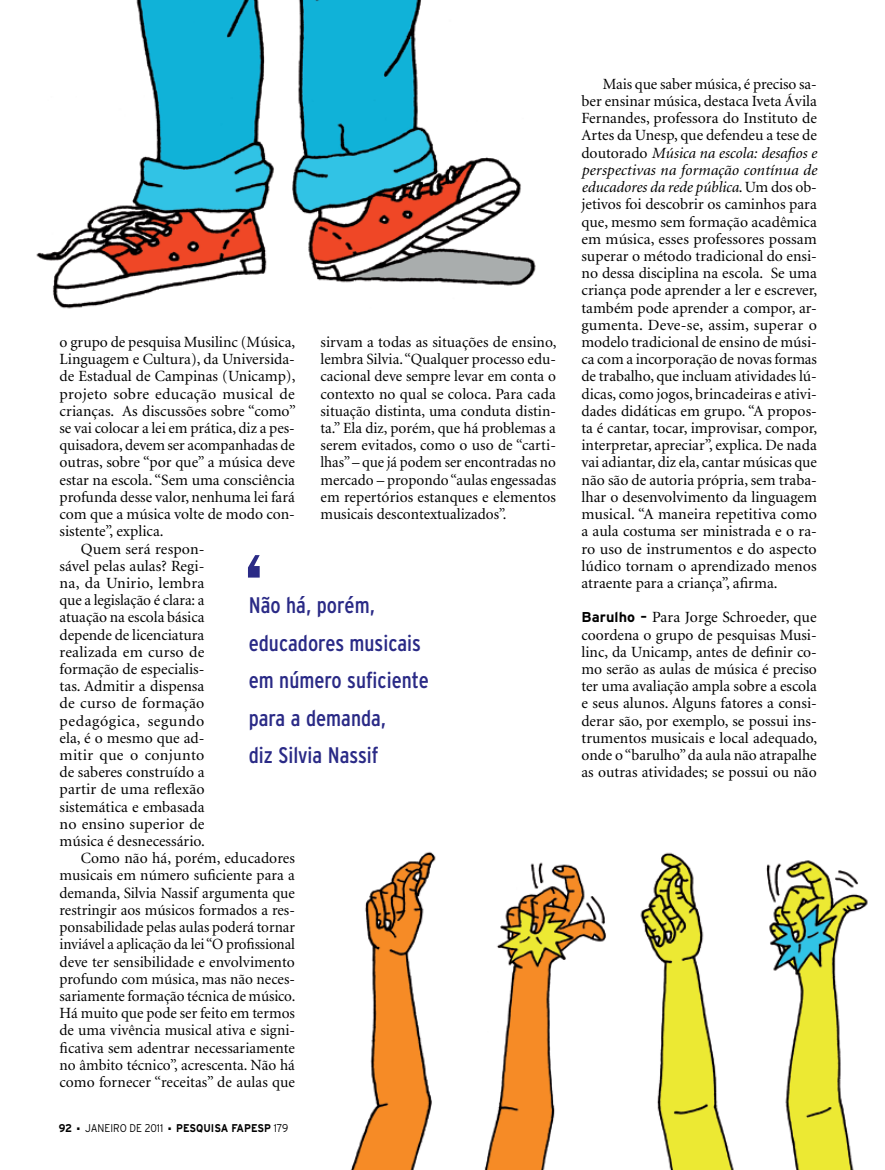
<style>
.page{position:relative;width:885px;height:1170px;background:#fff}
.page>*{position:absolute;margin:0;border:0;box-sizing:border-box;transform-origin:0 0}
.t1{font:600 80.25px "Franklin Gothic";color:#2a2a86}
.t2{font:condensed 22.5px/37.5px "Interstate";color:#2a2a86}
.t3{font:15.6px/17.2px "Minion";color:#000;text-align:justify}
.t4{font:15.6px "Minion";letter-spacing:.02em;color:#000}
.t5{font:15.6px "Minion";color:#000;scale:.96 1}
.t6{font:15.6px "Minion";letter-spacing:.035em;color:#000}
.t7{font:700 11.25px "Interstate";color:#000;scale:.9 1}
.t8{font:300 11.25px "Interstate";color:#000;scale:.9 1}
.s1{font-weight:300}
.s2{font-style:italic}
.s3{font-family:"Interstate";font-weight:700;font-size:14.25px}
</style>
<div class="page">
<img style="left:36px;top:0;width:500px;height:309px">
<img style="left:351px;top:851px;width:517px;height:318px">
<p class="t3" style="left:60px;top:334px;width:237px">o grupo de pesquisa Musilinc (Música,</p>
<p class="t3" style="left:60px;top:351px;width:237px">Linguagem e Cultura), da Universida-</p>
<p class="t3" style="left:60px;top:368px;width:237px">de Estadual de Campinas (Unicamp),</p>
<p class="t4" style="left:60px;top:386px;width:237px">projeto sobre educação musical de</p>
<p class="t3" style="left:60px;top:403px;width:238px">crianças. As discussões sobre “como”</p>
<p class="t3" style="left:60px;top:420px;width:237px">se vai colocar a lei em prática, diz a pes-</p>
<p class="t3" style="left:60px;top:437px;width:237px">quisadora, devem ser acompanhadas de</p>
<p class="t3" style="left:60px;top:454px;width:237px">outras, sobre “por que” a música deve</p>
<p class="t3" style="left:60px;top:471px;width:237px">estar na escola. “Sem uma consciência</p>
<p class="t3" style="left:60px;top:489px;width:237px">profunda desse valor, nenhuma lei fará</p>
<p class="t3" style="left:60px;top:506px;width:237px">com que a música volte de modo con-</p>
<p class="t3" style="left:60px;top:523px;width:106px">sistente”, explica.</p>
<p class="t3" style="left:81px;top:540px;width:125px">Quem será respon-</p>
<p class="t3" style="left:60px;top:557px;width:146px">sável pelas aulas? Regi-</p>
<p class="t3" style="left:60px;top:575px;width:146px">na, da Unirio, lembra</p>
<p class="t3" style="left:60px;top:592px;width:146px">que a legislação é clara: a</p>
<p class="t3" style="left:60px;top:609px;width:146px">atuação na escola básica</p>
<p class="t3" style="left:60px;top:626px;width:146px">depende de licenciatura</p>
<p class="t3" style="left:60px;top:643px;width:146px">realizada em curso de</p>
<p class="t3" style="left:60px;top:661px;width:146px">formação de especialis-</p>
<p class="t3" style="left:60px;top:678px;width:146px">tas. Admitir a dispensa</p>
<p class="t3" style="left:60px;top:695px;width:146px">de curso de formação</p>
<p class="t6" style="left:60px;top:713px;width:146px">pedagógica, segundo</p>
<p class="t3" style="left:60px;top:729px;width:146px">ela, é o mesmo que ad-</p>
<p class="t4" style="left:60px;top:747px;width:146px">mitir que o conjunto</p>
<p class="t3" style="left:60px;top:764px;width:146px">de saberes construído a</p>
<p class="t3" style="left:60px;top:781px;width:146px">partir de uma reflexão</p>
<p class="t3" style="left:60px;top:798px;width:146px">sistemática e embasada</p>
<p class="t3" style="left:60px;top:815px;width:146px">no ensino superior de</p>
<p class="t3" style="left:60px;top:833px;width:147px">música é desnecessário.</p>
<p class="t3" style="left:81px;top:850px;width:216px">Como não há, porém, educadores</p>
<p class="t3" style="left:60px;top:867px;width:237px">musicais em número suficiente para a</p>
<p class="t3" style="left:60px;top:884px;width:237px">demanda, Silvia Nassif argumenta que</p>
<p class="t3" style="left:60px;top:901px;width:237px">restringir aos músicos formados a res-</p>
<p class="t3" style="left:60px;top:919px;width:237px">ponsabilidade pelas aulas poderá tornar</p>
<p class="t5" style="left:60px;top:936px;width:247px">inviável a aplicação da lei “O profissional</p>
<p class="t3" style="left:60px;top:953px;width:237px">deve ter sensibilidade e envolvimento</p>
<p class="t3" style="left:60px;top:970px;width:237px">profundo com música, mas não neces-</p>
<p class="t3" style="left:60px;top:987px;width:237px">sariamente formação técnica de músico.</p>
<p class="t3" style="left:60px;top:1005px;width:237px">Há muito que pode ser feito em termos</p>
<p class="t3" style="left:60px;top:1022px;width:237px">de uma vivência musical ativa e signi-</p>
<p class="t3" style="left:60px;top:1039px;width:237px">ficativa sem adentrar necessariamente</p>
<p class="t3" style="left:60px;top:1056px;width:237px">no âmbito técnico”, acrescenta. Não há</p>
<p class="t3" style="left:60px;top:1073px;width:237px">como fornecer “receitas” de aulas que</p>
<p class="t3" style="left:320px;top:334px;width:237px">sirvam a todas as situações de ensino, lembra Silvia. “Qualquer processo edu&shy;cacional deve sempre levar em conta o contexto no qual se coloca. Para cada situação distinta, uma conduta distin&shy;ta.” Ela diz, porém, que há problemas a serem evitados, como o uso de “carti&shy;lhas” – que já podem ser encontradas no mercado – propondo “aulas engessadas em repertórios estanques e elementos musicais descontextualizados”.</p>
<h1 class="t1" style="left:241px;top:535px;width:26px">‘</h1>
<h2 class="t2" style="left:249px;top:586px;width:182px">Não há, porém, educadores musicais em número suficiente para a demanda,<br>diz Silvia Nassif</h2>
<p class="t7" style="left:59px;top:1121px;width:16px">92</p>
<p class="t8" style="left:77px;top:1121px;width:97px">■ JANEIRO DE 2011</p>
<p class="t7" style="left:168px;top:1121px;width:135px">■ PESQUISA FAPESP <span class="s1">179</span></p>
<p class="t3" style="left:581px;top:76px;width:237px;text-indent:21px">Mais que saber música, é preciso sa&shy;ber ensinar música, destaca Iveta Ávila Fernandes, professora do Instituto de Artes da Unesp, que defendeu a tese de doutorado <span class="s2">Música na escola: desafios e perspectivas na formação contínua de educadores da rede pública</span>. Um dos ob&shy;jetivos foi descobrir os caminhos para que, mesmo sem formação acadêmica em música, esses professores possam superar o método tradicional do ensi&shy;no dessa disciplina na escola. Se uma criança pode aprender a ler e escrever, também pode aprender a compor, ar&shy;gumenta. Deve-se, assim, superar o modelo tradicional de ensino de músi&shy;ca com a incorporação de novas formas de trabalho, que incluam atividades lú&shy;dicas, como jogos, brincadeiras e ativi&shy;dades didáticas em grupo. “A propos&shy;ta é cantar, tocar, improvisar, compor, interpretar, apreciar”, explica. De nada vai adiantar, diz ela, cantar músicas que não são de autoria própria, sem traba&shy;lhar o desenvolvimento da linguagem musical. “A maneira repetitiva como a aula costuma ser ministrada e o ra&shy;ro uso de instrumentos e do aspecto lúdico tornam o aprendizado menos atraente para a criança”, afirma.</p>
<p class="t3" style="left:581px;top:609px;width:237px"><span class="s3">Barulho –</span> Para Jorge Schroeder, que coordena o grupo de pesquisas Musi&shy;linc, da Unicamp, antes de definir co&shy;mo serão as aulas de música é preciso ter uma avaliação ampla sobre a escola e seus alunos. Alguns fatores a consi&shy;derar são, por exemplo, se possui ins&shy;trumentos musicais e local adequado, onde o “barulho” da aula não atrapalhe as outras atividades; se possui ou não</p>
</div>
